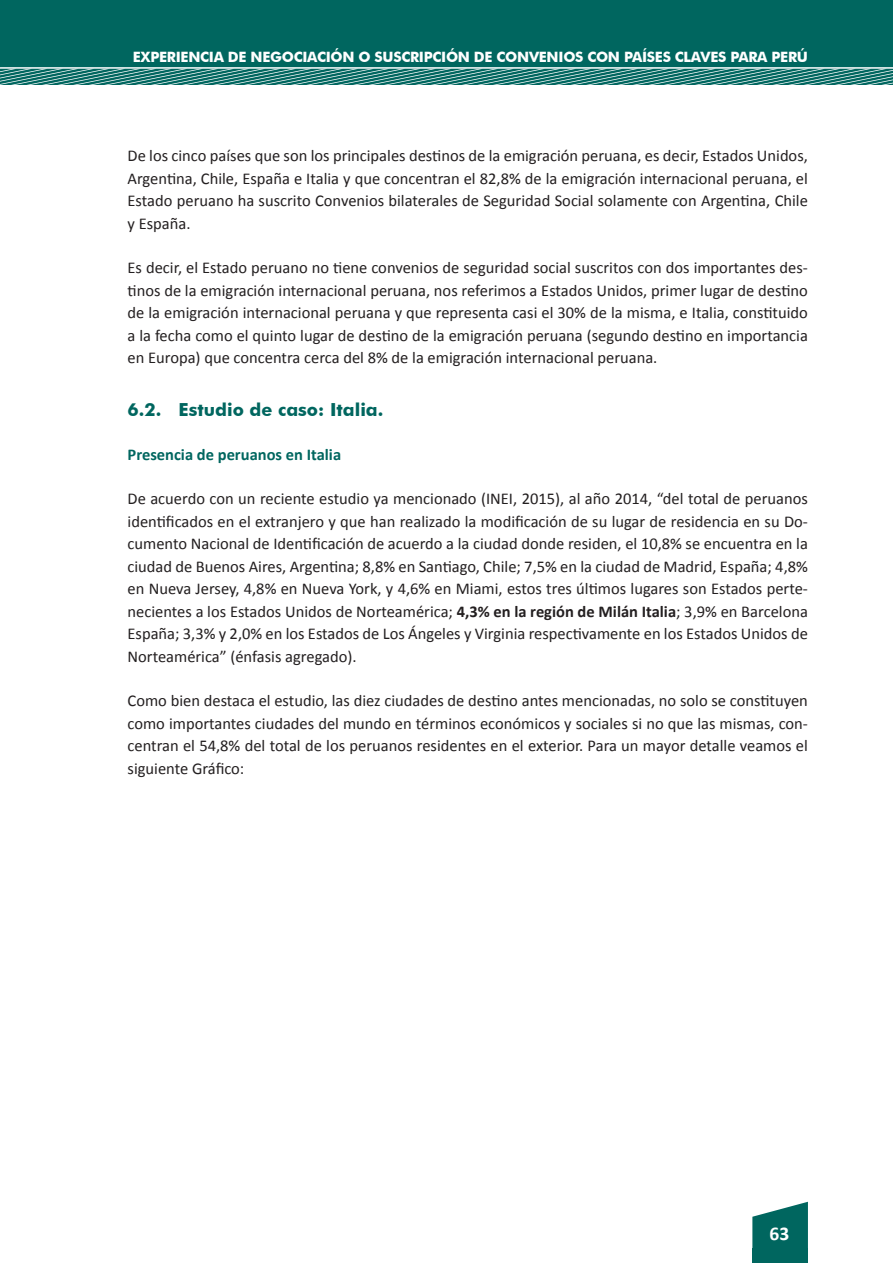
<style>
.page{position:relative;width:893px;height:1263px;background:#fff}
.page>*{position:absolute;margin:0;border:0;box-sizing:border-box;transform-origin:0 0}
.t1{font:700 19.5px "Calibri";color:#fff}
.subtitulos{font:700 18px "Futura BT";color:#00665f}
.caja{font:16.5px/22.5px "Calibri";color:#231f20;text-align:justify}
.caja-2{font:700 16.5px "Calibri";color:#00665f}
.t2{font:700 14.25px "Futura BT";letter-spacing:-.02em;color:#fff}
.s1{font-weight:700}
</style>
<div class="page">
<div style="left:0;top:0;width:893px;height:85px;background:#00665f"></div>
<svg style="left:752px;top:1202px;width:56px;height:61px"></svg>
<hr style="left:0;top:67px;width:893px;height:2px;background:#fff">
<svg style="left:0;top:69px;width:893px;height:16px"></svg>
<p class="t2" style="left:133px;top:48px;width:677px">EXPERIENCIA DE NEGOCIACIÓN O SUSCRIPCIÓN DE CONVENIOS CON PAÍSES CLAVES PARA PERÚ</p>
<p class="caja" style="left:128px;top:144px;width:682px">De los cinco países que son los principales destinos de la emigración peruana, es decir, Estados Unidos, Argentina, Chile, España e Italia y que concentran el 82,8% de la emigración internacional peruana, el Estado peruano ha suscrito Convenios bilaterales de Seguridad Social solamente con Argentina, Chile y España.</p>
<p class="caja" style="left:128px;top:256px;width:682px">Es decir, el Estado peruano no tiene convenios de seguridad social suscritos con dos importantes des&shy;tinos de la emigración internacional peruana, nos referimos a Estados Unidos, primer lugar de destino de la emigración internacional peruana y que representa casi el 30% de la misma, e Italia, constituido a la fecha como el quinto lugar de destino de la emigración peruana (segundo destino en importancia en Europa) que concentra cerca del 8% de la emigración internacional peruana.</p>
<p class="subtitulos" style="left:128px;top:398px;width:257px">6.2. Estudio de caso: Italia.</p>
<p class="caja-2" style="left:128px;top:443px;width:215px">Presencia de peruanos en Italia</p>
<p class="caja" style="left:128px;top:487px;width:682px">De acuerdo con un reciente estudio ya mencionado (INEI, 2015), al año 2014, “del total de peruanos identificados en el extranjero y que han realizado la modificación de su lugar de residencia en su Do&shy;cumento Nacional de Identificación de acuerdo a la ciudad donde residen, el 10,8% se encuentra en la ciudad de Buenos Aires, Argentina; 8,8% en Santiago, Chile; 7,5% en la ciudad de Madrid, España; 4,8% en Nueva Jersey, 4,8% en Nueva York, y 4,6% en Miami, estos tres últimos lugares son Estados perte&shy;necientes a los Estados Unidos de Norteamérica; <span class="s1">4,3% en la región de Milán Italia</span>; 3,9% en Barcelona España; 3,3% y 2,0% en los Estados de Los Ángeles y Virginia respectivamente en los Estados Unidos de Norteamérica” (énfasis agregado).</p>
<p class="caja" style="left:128px;top:689px;width:682px">Como bien destaca el estudio, las diez ciudades de destino antes mencionadas, no solo se constituyen como importantes ciudades del mundo en términos económicos y sociales si no que las mismas, con&shy;centran el 54,8% del total de los peruanos residentes en el exterior. Para un mayor detalle veamos el siguiente Gráfico:</p>
<p class="t1" style="left:770px;top:1219px;width:21px">63</p>
</div>
